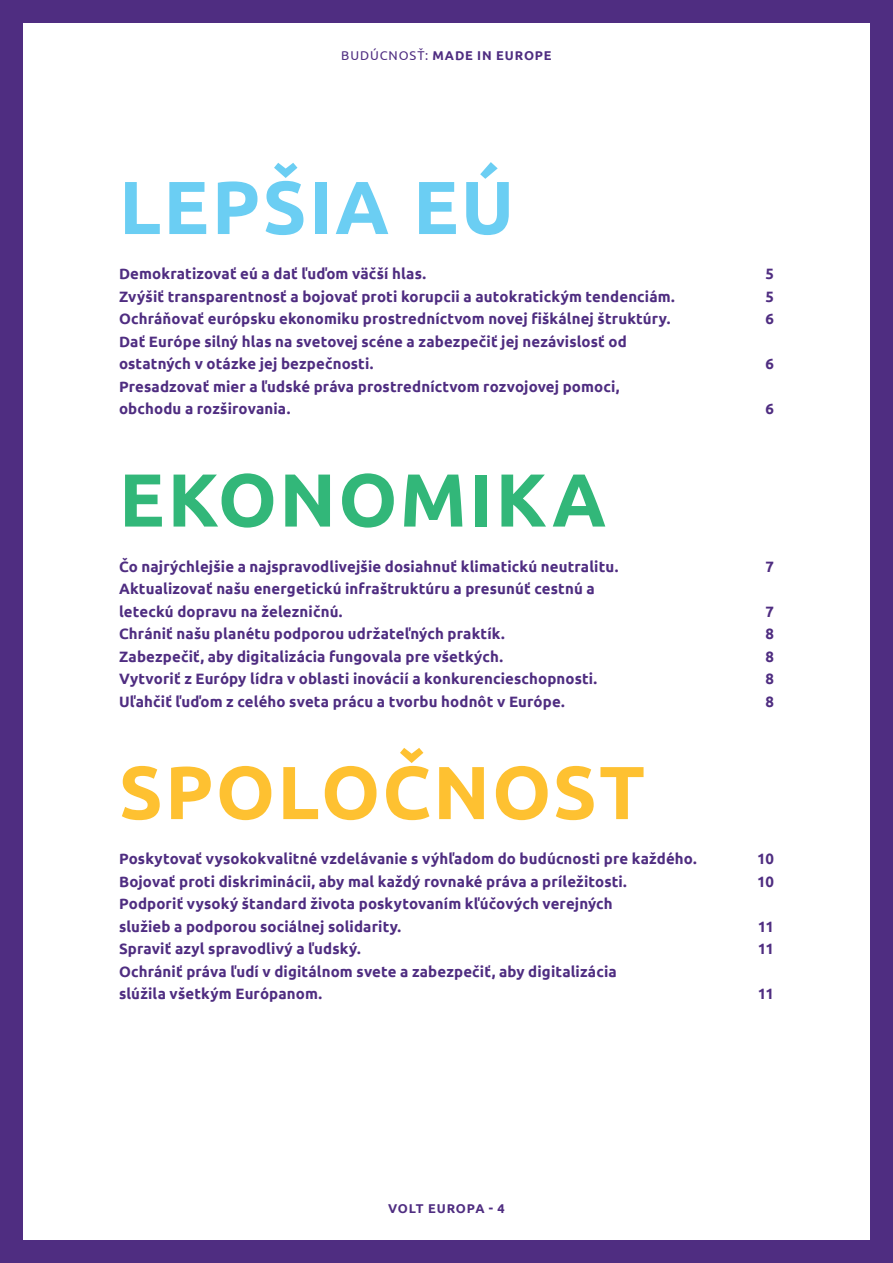
<style>
.page{position:relative;width:893px;height:1263px;background:#4f2d81}
.page>*{position:absolute;margin:0;border:0;box-sizing:border-box;transform-origin:0 0}
.heading_title{font:700 75px "Ubuntu";letter-spacing:.03em;color:#fec131}
.heading_title-2{font:700 75px "Ubuntu";letter-spacing:.03em;color:#32b779}
.heading_title-3{font:700 75px "Ubuntu";letter-spacing:.035em;color:#6bcef3}
.heading{font:700 15px "Ubuntu";letter-spacing:.01em;color:#4f2d81}
.t1{font:700 12.75px "Ubuntu";letter-spacing:.07em;color:#4f2d81}
.s1{font-weight:400}
</style>
<div class="page">
<div style="left:23px;top:23px;width:847px;height:1216px;background:#fff"></div>
<p class="t1" style="left:341px;top:47px;width:212px"><span class="s1">BUDÚCNOSŤ:</span> MADE IN EUROPE</p>
<p class="heading_title-3" style="left:119px;top:162px;width:396px">LEPŠIA EÚ</p>
<p class="heading" style="left:119px;top:265px;width:309px">Demokratizovať eú a dať ľuďom väčší hlas.</p>
<p class="heading" style="left:765px;top:265px;width:10px">5</p>
<p class="heading" style="left:119px;top:287px;width:557px">Zvýšiť transparentnosť a bojovať proti korupcii a autokratickým tendenciám.</p>
<p class="heading" style="left:765px;top:287px;width:10px">5</p>
<p class="heading" style="left:119px;top:310px;width:553px">Ochráňovať európsku ekonomiku prostredníctvom novej fiškálnej štruktúry.</p>
<p class="heading" style="left:765px;top:310px;width:10px">6</p>
<p class="heading" style="left:119px;top:332px;width:509px">Dať Európe silný hlas na svetovej scéne a zabezpečiť jej nezávislosť od</p>
<p class="heading" style="left:119px;top:355px;width:256px">ostatných v otázke jej bezpečnosti.</p>
<p class="heading" style="left:765px;top:355px;width:10px">6</p>
<p class="heading" style="left:119px;top:377px;width:502px">Presadzovať mier a ľudské práva prostredníctvom rozvojovej pomoci,</p>
<p class="heading" style="left:119px;top:400px;width:173px">obchodu a rozširovania.</p>
<p class="heading" style="left:765px;top:400px;width:10px">6</p>
<p class="heading_title-2" style="left:119px;top:454px;width:488px">EKONOMIKA</p>
<p class="heading" style="left:119px;top:557px;width:501px">Čo najrýchlejšie a najspravodlivejšie dosiahnuť klimatickú neutralitu.</p>
<p class="heading" style="left:765px;top:557px;width:10px">7</p>
<p class="heading" style="left:119px;top:580px;width:477px">Aktualizovať našu energetickú infraštruktúru a presunúť cestnú a</p>
<p class="heading" style="left:119px;top:602px;width:225px">leteckú dopravu na železničnú.</p>
<p class="heading" style="left:765px;top:602px;width:10px">7</p>
<p class="heading" style="left:119px;top:625px;width:387px">Chrániť našu planétu podporou udržateľných praktík.</p>
<p class="heading" style="left:765px;top:625px;width:10px">8</p>
<p class="heading" style="left:119px;top:647px;width:386px">Zabezpečiť, aby digitalizácia fungovala pre všetkých.</p>
<p class="heading" style="left:765px;top:647px;width:10px">8</p>
<p class="heading" style="left:119px;top:670px;width:480px">Vytvoriť z Európy lídra v oblasti inovácií a konkurencieschopnosti.</p>
<p class="heading" style="left:765px;top:670px;width:10px">8</p>
<p class="heading" style="left:119px;top:692px;width:447px">Uľahčiť ľuďom z celého sveta prácu a tvorbu hodnôt v Európe.</p>
<p class="heading" style="left:765px;top:692px;width:10px">8</p>
<p class="heading_title" style="left:119px;top:747px;width:527px">SPOLOČNOST</p>
<p class="heading" style="left:119px;top:850px;width:579px">Poskytovať vysokokvalitné vzdelávanie s výhľadom do budúcnosti pre každého.</p>
<p class="heading" style="left:757px;top:850px;width:18px">10</p>
<p class="heading" style="left:119px;top:872px;width:509px">Bojovať proti diskriminácii, aby mal každý rovnaké práva a príležitosti.</p>
<p class="heading" style="left:757px;top:872px;width:18px">10</p>
<p class="heading" style="left:119px;top:895px;width:495px">Podporiť vysoký štandard života poskytovaním kľúčových verejných</p>
<p class="heading" style="left:119px;top:917px;width:284px">služieb a podporou sociálnej solidarity.</p>
<p class="heading" style="left:758px;top:917px;width:18px">11</p>
<p class="heading" style="left:119px;top:940px;width:243px">Spraviť azyl spravodlivý a ľudský.</p>
<p class="heading" style="left:758px;top:940px;width:18px">11</p>
<p class="heading" style="left:119px;top:962px;width:499px">Ochrániť práva ľudí v digitálnom svete a zabezpečiť, aby digitalizácia</p>
<p class="heading" style="left:119px;top:985px;width:205px">slúžila všetkým Európanom.</p>
<p class="heading" style="left:758px;top:985px;width:18px">11</p>
<p class="t1" style="left:388px;top:1201px;width:118px">VOLT EUROPA - 4</p>
</div>
